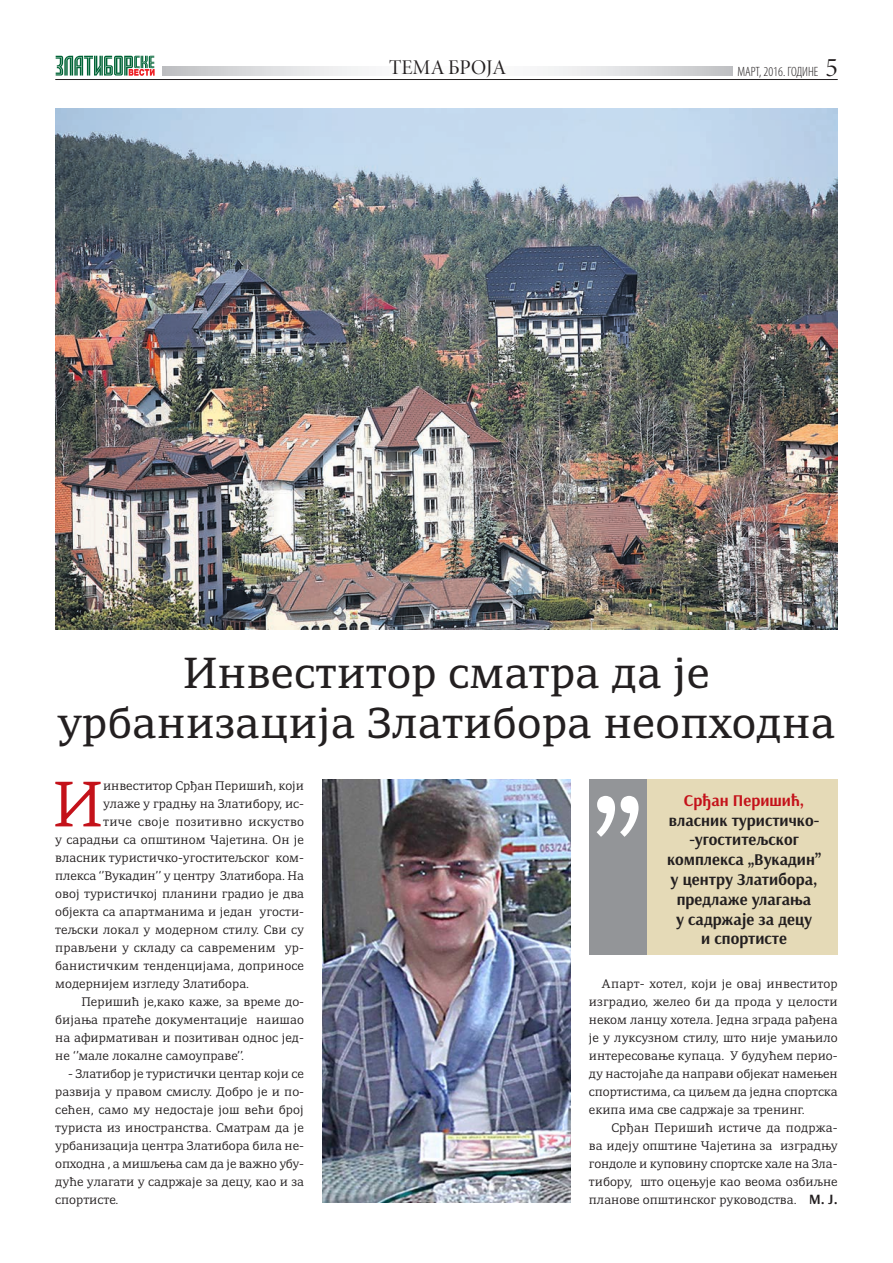
<style>
.page{position:relative;width:893px;height:1263px;background:#fff}
.page>*{position:absolute;margin:0;border:0;box-sizing:border-box;transform-origin:0 0}
.t1{font:300 61.95px "Adamant";color:#c4121a}
.t2{font:42px/50.4px "Adamant";color:#231f20;text-align:center}
.t3{font:21px "Minion Pro Disp";color:#231f20}
.t4{font:700 16.5px/19.8px "Arsenal";color:#231f20;text-align:center}
.t5{font:700 16.5px "Arsenal";color:#c4121a}
.t6{font:300 condensed 13.5px "Myriad Pro";color:#231f20}
.t7{font:300 12px/18px "Adamant";color:#231f20;text-align:justify}
.t8{font:300 12px "Adamant";letter-spacing:.025em;color:#231f20}
.s1{font-family:"Minion Pro Disp";font-weight:400;font-stretch:normal;font-size:27px}
.s2{font-family:"Arsenal";font-weight:700;font-size:14.25px}
</style>
<div class="page">
<svg style="left:55px;top:55px;width:100px;height:21px"></svg>
<hr style="left:55px;top:79px;width:783px;height:1px;background:#231f20">
<svg style="left:163px;top:67px;width:570px;height:9px"></svg>
<img style="left:55px;top:108px;width:783px;height:522px">
<div style="left:589px;top:780px;width:249px;height:175px;background:#e5dab7"></div>
<div style="left:589px;top:780px;width:57px;height:175px;background:#939598"></div>
<svg style="left:597px;top:796px;width:42px;height:41px"></svg>
<img style="left:322px;top:780px;width:249px;height:423px">
<h3 class="t3" style="left:389px;top:54px;width:119px">ТЕМА БРОЈА</h3>
<p class="t6" style="left:737px;top:63px;width:102px">МАРТ, 2016. ГОДИНЕ <span class="s1">5</span></p>
<h2 class="t2" style="left:58px;top:647px;width:779px">Инвеститор сматра да је урбанизација Златибора неопходна</h2>
<h1 class="t1" style="left:53px;top:768px;width:52px">И</h1>
<p class="t7" style="left:103px;top:777px;width:202px">инвеститор Срђан Перишић, који</p>
<p class="t7" style="left:103px;top:795px;width:202px">улаже у градњу на Златибору, ис-</p>
<p class="t8" style="left:103px;top:815px;width:202px">тиче своје позитивно искуство</p>
<p class="t7" style="left:55px;top:831px;width:250px">у сарадњи са општином Чајетина. Он је</p>
<p class="t7" style="left:55px;top:849px;width:250px">власник туристичко-угоститељског ком-</p>
<p class="t7" style="left:55px;top:867px;width:250px">плекса ‘’Вукадин’’ у центру Златибора. На</p>
<p class="t7" style="left:55px;top:885px;width:250px">овој туристичкој планини градио је два</p>
<p class="t7" style="left:55px;top:903px;width:250px">објекта са апартманима и један угости-</p>
<p class="t7" style="left:55px;top:921px;width:250px">тељски локал у модерном стилу. Сви су</p>
<p class="t7" style="left:55px;top:939px;width:250px">прављени у складу са савременим ур-</p>
<p class="t7" style="left:55px;top:957px;width:250px">банистичким тенденцијама, доприносе</p>
<p class="t7" style="left:55px;top:975px;width:195px">модернијем изгледу Златибора.</p>
<p class="t7" style="left:81px;top:993px;width:224px">Перишић је,како каже, за време до-</p>
<p class="t7" style="left:55px;top:1011px;width:250px">бијања пратеће документације наишао</p>
<p class="t7" style="left:55px;top:1029px;width:250px">на афирмативан и позитиван однос јед-</p>
<p class="t7" style="left:55px;top:1047px;width:190px">не ‘’мале локалне самоуправе’’.</p>
<p class="t7" style="left:55px;top:1065px;width:250px;text-indent:13px">- Златибор је туристички центар који се развија у правом смислу. Добро је и по&shy;сећен, само му недостаје још већи број туриста из иностранства. Сматрам да је урбанизација центра Златибора била не&shy;опходна , а мишљења сам да је важно убу&shy;дуће улагати у садржаје за децу, као и за спортисте.</p>
<h3 class="t5" style="left:684px;top:790px;width:122px">Срђан Перишић,</h3>
<h3 class="t4" style="left:667px;top:810px;width:155px">власник туристичко--угоститељског комплекса „Вукадин” у центру Златибора, предлаже улагања<br>у садржаје за децу<br>и спортисте</h3>
<p class="t7" style="left:589px;top:975px;width:250px;text-indent:13px">Апарт- хотел, који је овај инвеститор изградио, желео би да прода у целости неком ланцу хотела. Једна зграда рађена је у луксузном стилу, што није умањило интересовање купаца. У будућем перио&shy;ду настојаће да направи објекат намењен спортистима, са циљем да једна спортска екипа има све садржаје за тренинг.</p>
<p class="t7" style="left:589px;top:1119px;width:250px;text-indent:23px">Срђан Перишић истиче да подржа&shy;ва идеју општине Чајетина за изградњу гондоле и куповину спортске хале на Зла&shy;тибору, што оцењује као веома озбиљне планове општинског руководства. <span class="s2">М. Ј.</span></p>
</div>
